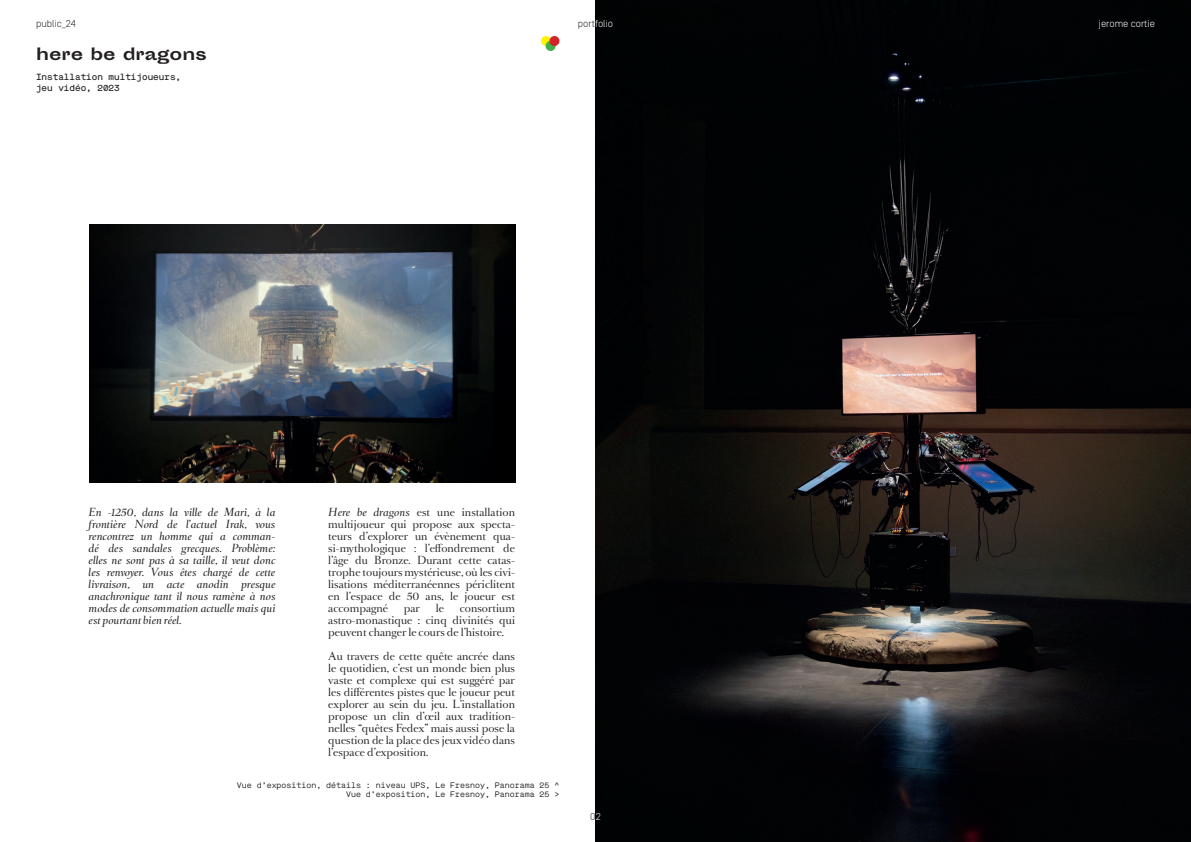
<style>
.page{position:relative;width:1191px;height:842px;background:#fff}
.page>*{position:absolute;margin:0;border:0;box-sizing:border-box;transform-origin:0 0}
.t1{font:700 16px "Sporting Grotesque";color:#231f20}
.t2{font:10px/12px "Romain BP Headline";color:#231f20;text-align:justify}
.t3{font:italic 10px/12px "Romain BP Headline";color:#231f20;text-align:justify}
.t4{font:300 10px "Simplon Norm";color:#fff}
.t5{font:300 10px "Simplon Norm";color:#231f20}
.t6{font:500 9px/10.8px "Maison Mono";color:#231f20}
.t7{font:8px/9.6px "Maison Mono";color:#231f20;text-align:right}
.s1{color:#231f20}
.s2{font-style:italic}
.s3{color:#fff}
</style>
<div class="page">
<img style="left:595px;top:0;width:596px;height:842px">
<img style="left:89px;top:225px;width:426px;height:258px">
<div style="left:541px;top:36px;width:10px;height:10px;background:#fff101;border-radius:5px"></div>
<svg style="left:545px;top:41px;width:10px;height:10px"></svg>
<div style="left:549px;top:36px;width:10px;height:10px;background:#d1232a;border-radius:5px"></div>
<p class="t5" style="left:36px;top:18px;width:41px">public_24</p>
<p class="t4" style="left:578px;top:18px;width:37px"><span class="s1">port</span>folio</p>
<p class="t4" style="left:1098px;top:18px;width:58px">jerome cortie</p>
<h1 class="t1" style="left:36px;top:45px;width:172px">here be dragons</h1>
<p class="t6" style="left:36px;top:72px;width:147px">Installation multijoueurs, jeu vidéo, 2023</p>
<p class="t3" style="left:89px;top:507px;width:188px">En -1250, dans la ville de Mari, à la frontière Nord de l’actuel Irak, vous rencontrez un homme qui a comman&shy;dé des sandales grecques. Problème: elles ne sont pas à sa taille, il veut donc les renvoyer. Vous êtes chargé de cette livraison, un acte anodin presque anachronique tant il nous ramène à nos modes de consommation actuelle mais qui est pourtant bien réel.</p>
<p class="t2" style="left:328px;top:507px;width:188px"><span class="s2">Here be dragons</span> est une installation multijoueur qui propose aux specta&shy;teurs d’explorer un évènement qua&shy;si-mythologique : l’effondrement de l’âge du Bronze. Durant cette catas&shy;trophe toujours mystérieuse, où les civi&shy;lisations méditerranéennes périclitent en l’espace de 50 ans, le joueur est accompagné</p>
<p class="t2" style="left:404px;top:603px;width:18px">par</p>
<p class="t2" style="left:436px;top:603px;width:10px">le</p>
<p class="t2" style="left:328px;top:603px;width:188px;text-indent:132px">consortium astro-monastique : cinq divinités qui peuvent changer le cours de l’histoire.</p>
<p class="t2" style="left:328px;top:651px;width:188px">Au travers de cette quête ancrée dans le quotidien, c’est un monde bien plus vaste et complexe qui est suggéré par les différentes pistes que le joueur peut explorer au sein du jeu. L’installation propose un clin d’œil aux tradition&shy;nelles “quêtes Fedex” mais aussi pose la question de la place des jeux vidéo dans l’espace d’exposition.</p>
<p class="t7" style="left:237px;top:780px;width:324px">Vue d’exposition, détails : niveau UPS, Le Fresnoy, Panorama 25 ^<br>Vue d’exposition, Le Fresnoy, Panorama 25 &gt;</p>
<p class="t5" style="left:590px;top:812px;width:12px">0<span class="s3">2</span></p>
</div>
